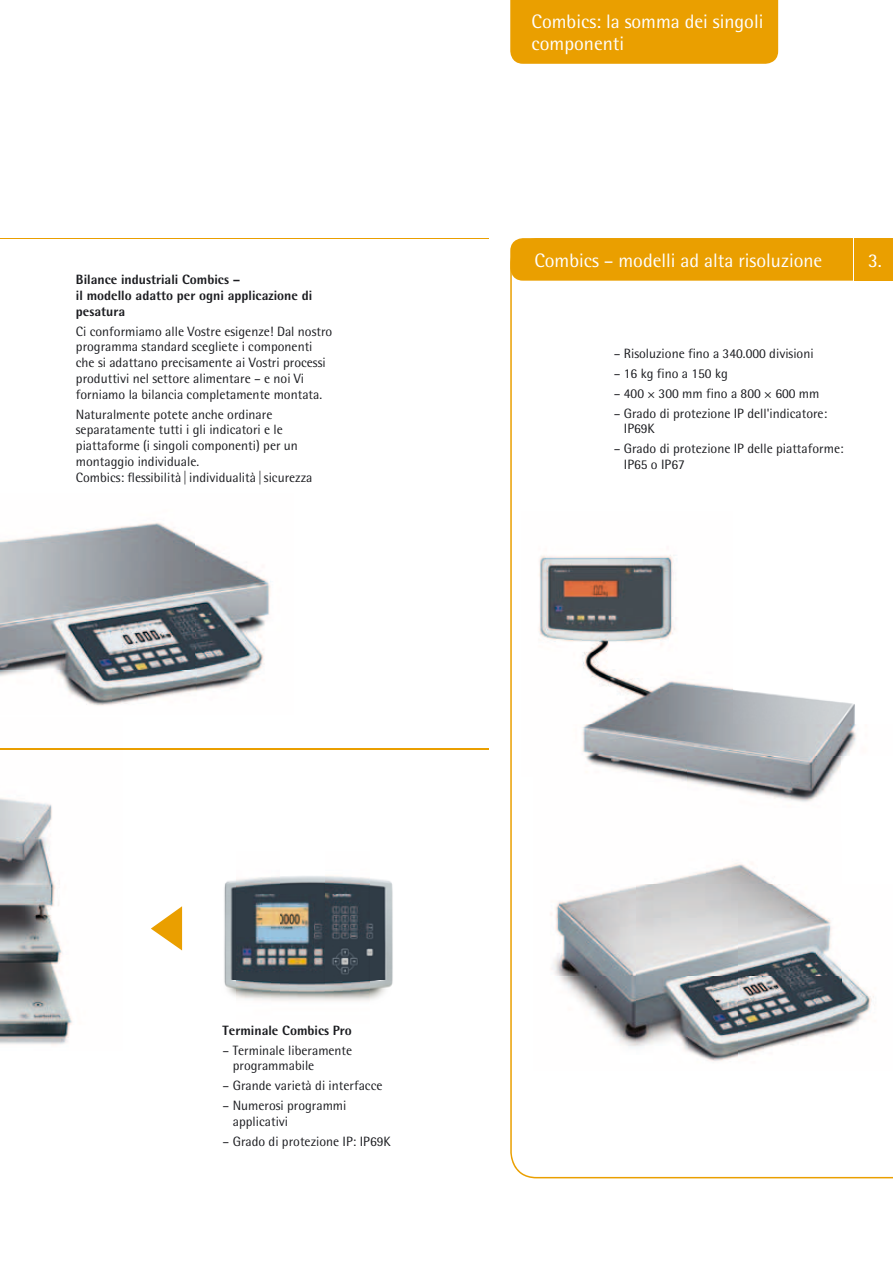
<style>
.page{position:relative;width:893px;height:1263px;background:#fff}
.page>*{position:absolute;margin:0;border:0;box-sizing:border-box;transform-origin:0 0}
.t1{font:19.5px/22.5px "Sartorius Rotis Sans";color:#fff}
.t2{font:19.5px "Sartorius Rotis Sans Poln";color:#fff}
.t3{font:13.5px/15.8px "Sartorius Rotis Sans";color:#1b1c20}
.t4{font:800 13.5px/15.8px "Sartorius Rotis Sans";color:#1b1c20}
</style>
<div class="page">
<img style="left:224px;top:875px;width:169px;height:126px">
<div style="left:510px;top:0;width:268px;height:64px;background:#ea9f00"></div>
<svg style="left:510px;top:281px;width:383px;height:897px"></svg>
<hr style="left:0;top:238px;width:489px;height:1px;background:#ea9f00">
<hr style="left:0;top:748px;width:489px;height:1px;background:#ea9f00">
<svg style="left:151px;top:906px;width:31px;height:44px"></svg>
<div style="left:510px;top:238px;width:343px;height:43px;background:#ea9f00"></div>
<div style="left:853px;top:238px;width:40px;height:43px;background:#ea9f00"></div>
<hr style="left:853px;top:238px;width:1px;height:43px;background:#fff">
<img style="left:0;top:522px;width:271px;height:184px">
<img style="left:0;top:749px;width:123px;height:296px">
<img style="left:534px;top:778px;width:359px;height:292px">
<img style="left:522px;top:512px;width:371px;height:266px">
<img style="left:522px;top:777px;width:12px;height:107px">
<svg style="left:648px;top:392px;width:6px;height:6px"></svg>
<svg style="left:765px;top:392px;width:6px;height:6px"></svg>
<p class="t4" style="left:76px;top:271px;width:238px">Bilance industriali Combics –<br>il modello adatto per ogni applicazione di pesatura</p>
<p class="t3" style="left:76px;top:323px;width:258px">Ci conformiamo alle Vostre esigenze! Dal nostro programma standard scegliete i componenti che si adattano precisamente ai Vostri processi produttivi nel settore alimentare – e noi Vi forniamo la bilancia completamente montata.</p>
<p class="t3" style="left:76px;top:406px;width:238px">Naturalmente potete anche ordinare separatamente tutti i gli indicatori e le piattaforme (i singoli componenti) per un montaggio individuale.<br>Combics: flessibilità | individualità | sicurezza</p>
<h1 class="t1" style="left:531px;top:10px;width:233px">Combics: la somma dei singoli componenti</h1>
<h1 class="t2" style="left:534px;top:248px;width:289px">Combics – modelli ad alta risoluzione</h1>
<h1 class="t2" style="left:868px;top:248px;width:15px">3.</h1>
<p class="t3" style="left:614px;top:345px;width:201px">– Risoluzione fino a 340.000 divisioni</p>
<p class="t3" style="left:614px;top:365px;width:116px">– 16 kg fino a 150 kg</p>
<p class="t3" style="left:614px;top:385px;width:207px">– 400 300 mm fino a 800 600 mm</p>
<p class="t3" style="left:624px;top:405px;width:205px;text-indent:-10px">– Grado di protezione IP dell'indicatore:<br>IP69K</p>
<p class="t3" style="left:624px;top:441px;width:221px;text-indent:-10px">– Grado di protezione IP delle piattaforme:<br>IP65 o IP67</p>
<p class="t4" style="left:223px;top:1022px;width:131px">Terminale Combics Pro</p>
<p class="t3" style="left:233px;top:1042px;width:121px;text-indent:-10px">– Terminale liberamente programmabile</p>
<p class="t3" style="left:223px;top:1078px;width:161px">– Grande varietà di interfacce</p>
<p class="t3" style="left:233px;top:1098px;width:115px;text-indent:-10px">– Numerosi programmi applicativi</p>
<p class="t3" style="left:223px;top:1133px;width:170px">– Grado di protezione IP: IP69K</p>
</div>
